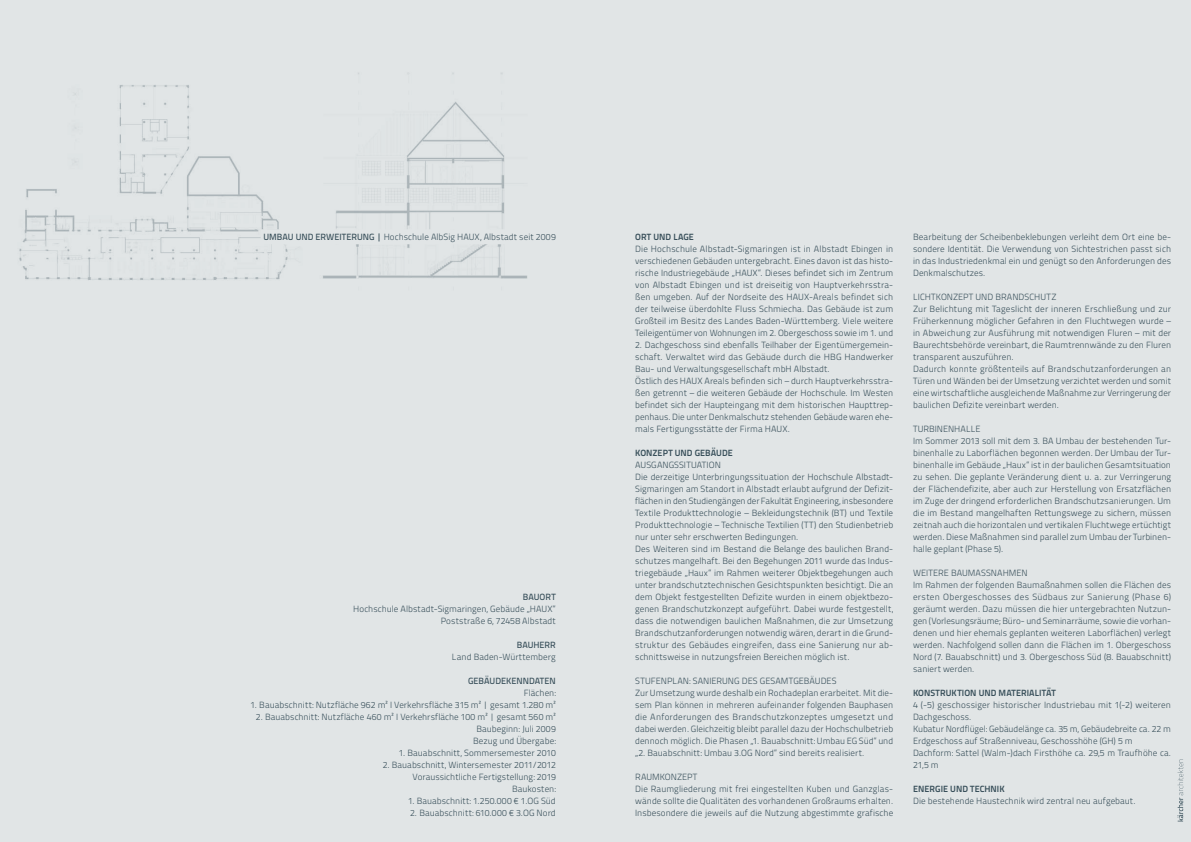
<style>
.page{position:relative;width:1191px;height:842px;background:#e1e5e6}
.page>*{position:absolute;margin:0;border:0;box-sizing:border-box;transform-origin:0 0}
.t1{font:9px/12px "Titillium Text 25 L 250 wt";letter-spacing:.005em;color:#384f5a}
.t2{font:9px "Titillium Text 25 L 800 wt";letter-spacing:.005em;color:#384f5a}
.t3{font:9px "Titillium Text 25 L 600 wt";color:#384f5a}
.s1{font-family:"Titillium Text 25 L 600 wt"}
</style>
<div class="page">
<img style="left:19px;top:85px;width:236px;height:195px">
<img style="left:255px;top:73px;width:272px;height:207px">
<div style="left:260px;top:229px;width:298px;height:15px;background:#e1e5e6"></div>
<svg style="left:1177px;top:759px;width:6px;height:62px"></svg>
<p class="t1" style="left:263px;top:230px;width:294px"><span class="s1">UMBAU UND ERWEITERUNG |</span> Hochschule AlbSig HAUX, Albstadt seit 2009</p>
<p class="t3" style="left:523px;top:590px;width:34px">BAUORT</p>
<p class="t1" style="left:353px;top:602px;width:204px;text-align:right">Hochschule Albstadt-Sigmaringen, Gebäude „HAUX“<br>Poststraße 6, 72458 Albstadt</p>
<p class="t3" style="left:517px;top:638px;width:41px">BAUHERR</p>
<p class="t1" style="left:452px;top:650px;width:105px">Land Baden-Württemberg</p>
<p class="t3" style="left:468px;top:674px;width:89px">GEBÄUDEKENNDATEN</p>
<p class="t1" style="left:523px;top:686px;width:34px">Flächen:</p>
<p class="t1" style="left:251px;top:698px;width:307px">1. Bauabschnitt: Nutzfläche 962 m² I Verkehrsfläche 315 m² | gesamt 1.280 m²</p>
<p class="t1" style="left:256px;top:710px;width:301px;text-align:right">2. Bauabschnitt: Nutzfläche 460 m² I Verkehrsfläche 100 m² | gesamt 560 m²<br>Baubeginn: Juli 2009<br>Bezug und Übergabe:</p>
<p class="t1" style="left:399px;top:746px;width:158px">1. Bauabschnitt, Sommersemester 2010</p>
<p class="t1" style="left:383px;top:758px;width:175px;text-align:right">2. Bauabschnitt, Wintersemester 2011/2012<br>Voraussichtliche Fertigstellung: 2019<br>Baukosten:</p>
<p class="t1" style="left:408px;top:794px;width:149px">1. Bauabschnitt: 1.250.000 € 1.OG Süd</p>
<p class="t1" style="left:410px;top:806px;width:147px">2. Bauabschnitt: 610.000 € 3.OG Nord</p>
<p class="t2" style="left:635px;top:230px;width:60px">ORT UND LAGE</p>
<p class="t1" style="left:635px;top:242px;width:259px;text-align:justify">Die Hochschule Albstadt-Sigmaringen ist in Albstadt Ebingen in verschiedenen Gebäuden untergebracht. Eines davon ist das histo&shy;rische Industriegebäude „HAUX“. Dieses befindet sich im Zentrum von Albstadt Ebingen und ist dreiseitig von Hauptverkehrsstra&shy;ßen umgeben. Auf der Nordseite des HAUX-Areals befindet sich der teilweise überdohlte Fluss Schmiecha. Das Gebäude ist zum Großteil im Besitz des Landes Baden-Württemberg. Viele weitere Teileigentümer von Wohnungen im 2. Obergeschoss sowie im 1. und</p>
<p class="t1" style="left:635px;top:338px;width:259px">2. Dachgeschoss sind ebenfalls Teilhaber der Eigentümergemein&shy;schaft. Verwaltet wird das Gebäude durch die HBG Handwerker Bau- und Verwaltungsgesellschaft mbH Albstadt.<br>Östlich des HAUX Areals befinden sich – durch Hauptverkehrsstra&shy;ßen getrennt – die weiteren Gebäude der Hochschule. Im Westen befindet sich der Haupteingang mit dem historischen Haupttrep&shy;penhaus. Die unter Denkmalschutz stehenden Gebäude waren ehe&shy;mals Fertigungsstätte der Firma HAUX.</p>
<p class="t2" style="left:635px;top:446px;width:99px">KONZEPT UND GEBÄUDE</p>
<p class="t1" style="left:635px;top:458px;width:259px">Ausgangssituation<br>Die derzeitige Unterbringungssituation der Hochschule Albstadt-Sigmaringen am Standort in Albstadt erlaubt aufgrund der Defizit&shy;flächen in den Studiengängen der Fakultät Engineering, insbesondere Textile Produkttechnologie – Bekleidungstechnik (BT) und Textile Produkttechnologie – Technische Textilien (TT) den Studienbetrieb nur unter sehr erschwerten Bedingungen.<br>Des Weiteren sind im Bestand die Belange des baulichen Brand&shy;schutzes mangelhaft. Bei den Begehungen 2011 wurde das Indus&shy;triegebäude „Haux“ im Rahmen weiterer Objektbegehungen auch unter brandschutztechnischen Gesichtspunkten besichtigt. Die an dem Objekt festgestellten Defizite wurden in einem objektbezo&shy;genen Brandschutzkonzept aufgeführt. Dabei wurde festgestellt, dass die notwendigen baulichen Maßnahmen, die zur Umsetzung Brandschutzanforderungen notwendig wären, derart in die Grund&shy;struktur des Gebäudes eingreifen, dass eine Sanierung nur ab&shy;schnittsweise in nutzungsfreien Bereichen möglich ist.</p>
<p class="t1" style="left:635px;top:674px;width:12px">Stufenplan</p>
<p class="t1" style="left:689px;top:674px;width:15px">: Sanierung</p>
<p class="t1" style="left:742px;top:674px;width:6px">des</p>
<p class="t1" style="left:760px;top:674px;width:12px">Gesamtgeb</p>
<p class="t1" style="left:635px;top:674px;width:260px;text-indent:174px">äudes<br>Zur Umsetzung wurde deshalb ein Rochadeplan erarbeitet. Mit die&shy;sem Plan können in mehreren aufeinander folgenden Bauphasen die Anforderungen des Brandschutzkonzeptes umgesetzt und dabei werden. Gleichzeitig bleibt parallel dazu der Hochschulbetrieb dennoch möglich. Die Phasen „1. Bauabschnitt: Umbau EG Süd“ und „2. Bauabschnitt: Umbau 3.OG Nord“ sind bereits realisiert.</p>
<p class="t1" style="left:635px;top:770px;width:13px">Raum</p>
<p class="t1" style="left:635px;top:770px;width:259px;text-indent:25px">konzept<br>Die Raumgliederung mit frei eingestellten Kuben und Ganzglas&shy;wände sollte die Qualitäten des vorhandenen Großraums erhalten.<br>Insbesondere die jeweils auf die Nutzung abgestimmte grafische</p>
<p class="t1" style="left:913px;top:230px;width:259px;text-align:justify">Bearbeitung der Scheibenbeklebungen verleiht dem Ort eine be&shy;sondere Identität. Die Verwendung von Sichtestrichen passt sich in das Industriedenkmal ein und genügt so den Anforderungen des Denkmalschutzes.</p>
<p class="t1" style="left:913px;top:290px;width:35px">Lichtkonzept</p>
<p class="t1" style="left:975px;top:290px;width:7px">und</p>
<p class="t1" style="left:995px;top:290px;width:13px">Brands</p>
<p class="t1" style="left:913px;top:290px;width:259px;text-indent:116px">chutz<br>Zur Belichtung mit Tageslicht der inneren Erschließung und zur Früherkennung möglicher Gefahren in den Fluchtwegen wurde – in Abweichung zur Ausführung mit notwendigen Fluren – mit der Baurechtsbehörde vereinbart, die Raumtrennwände zu den Fluren transparent auszuführen.<br>Dadurch konnte größtenteils auf Brandschutzanforderungen an Türen und Wänden bei der Umsetzung verzichtet werden und somit eine wirtschaftliche ausgleichende Maßnahme zur Verringerung der baulichen Defizite vereinbart werden.</p>
<p class="t1" style="left:913px;top:422px;width:259px">Turbinenhalle<br>Im Sommer 2013 soll mit dem 3. BA Umbau der bestehenden Tur&shy;binenhalle zu Laborflächen begonnen werden. Der Umbau der Tur&shy;binenhalle im Gebäude „Haux“ ist in der baulichen Gesamtsituation zu sehen. Die geplante Veränderung dient u. a. zur Verringerung der Flächendefizite, aber auch zur Herstellung von Ersatzflächen im Zuge der dringend erforderlichen Brandschutzsanierungen. Um die im Bestand mangelhaften Rettungswege zu sichern, müssen zeitnah auch die horizontalen und vertikalen Fluchtwege ertüchtigt werden. Diese Maßnahmen sind parallel zum Umbau der Turbinen&shy;halle geplant (Phase 5).</p>
<p class="t1" style="left:913px;top:566px;width:14px">Weitere</p>
<p class="t1" style="left:951px;top:566px;width:13px">Bauma</p>
<p class="t1" style="left:913px;top:566px;width:259px;text-indent:68px">SSnahmen<br>Im Rahmen der folgenden Baumaßnahmen sollen die Flächen des ersten Obergeschosses des Südbaus zur Sanierung (Phase 6) geräumt werden. Dazu müssen die hier untergebrachten Nutzun&shy;gen (Vorlesungsräume; Büro- und Seminarräume, sowie die vorhan&shy;denen und hier ehemals geplanten weiteren Laborflächen) verlegt werden. Nachfolgend sollen dann die Flächen im 1. Obergeschoss Nord (7. Bauabschnitt) und 3. Obergeschoss Süd (8. Bauabschnitt) saniert werden.</p>
<p class="t2" style="left:913px;top:686px;width:144px">KONSTRUKTION UND MATERIALITÄT</p>
<p class="t1" style="left:913px;top:698px;width:259px">4 (-5) geschossiger historischer Industriebau mit 1(-2) weiteren Dachgeschoss.<br>Kubatur Nordflügel: Gebäudelänge ca. 35 m, Gebäudebreite ca. 22 m Erdgeschoss auf Straßenniveau, Geschosshöhe (GH) 5 m Dachform: Sattel (Walm-)dach Firsthöhe ca. 29,5 m Traufhöhe ca.<br>21,5 m</p>
<p class="t2" style="left:913px;top:782px;width:92px">ENERGIE UND TECHNIK</p>
<p class="t1" style="left:913px;top:794px;width:224px">Die bestehende Haustechnik wird zentral neu aufgebaut.</p>
</div>
